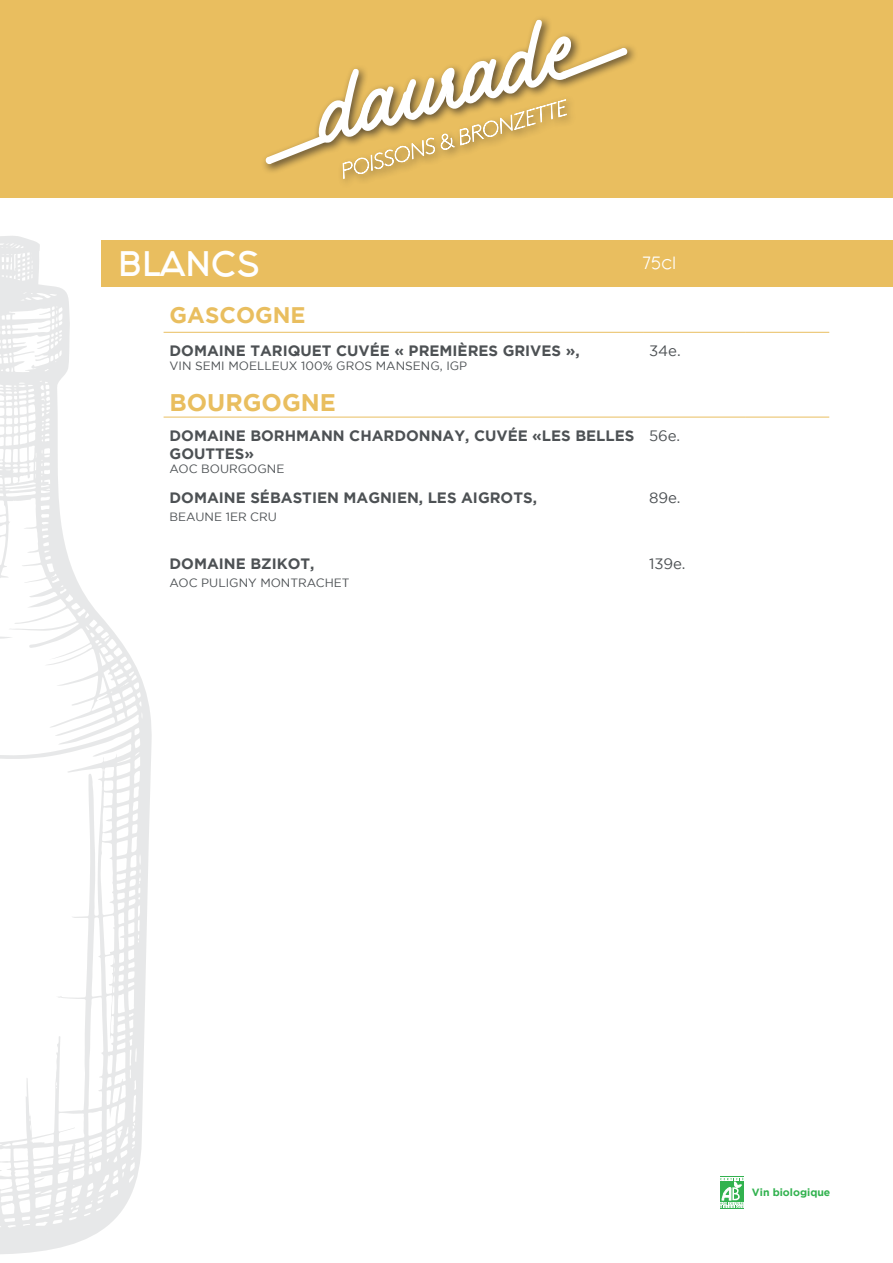
<style>
.page{position:relative;width:893px;height:1263px;background:#fff}
.page>*{position:absolute;margin:0;border:0;box-sizing:border-box;transform-origin:0 0}
.t1{font:30px "Fashion Fetish Bold";color:#fff}
.t2{font:700 24px "Gotham";color:#e9be5f}
.t3{font:700 22.5px "Gotham";color:#e9be5f}
.t4{font:700 15px/18px "Gotham";color:#4d5154}
.t5{font:15px "Gotham";color:#4d5154}
.t6{font:15px "Fashion Fetish";color:#fff}
.t7{font:12px "Gotham";color:#4d5154}
.t8{font:700 10.5px "Gotham";color:#32b24f}
</style>
<div class="page">
<div style="left:0;top:0;width:893px;height:198px;background:#e9be5f"></div>
<svg style="left:265px;top:20px;width:363px;height:159px"></svg>
<svg style="left:0;top:236px;width:152px;height:1018px"></svg>
<svg style="left:720px;top:1176px;width:23px;height:33px"></svg>
<div style="left:101px;top:240px;width:792px;height:46px;background:#e9be5f"></div>
<hr style="left:164px;top:417px;width:479px;height:1px;background:#e9be5f">
<hr style="left:643px;top:417px;width:102px;height:1px;background:#e9be5f">
<hr style="left:745px;top:417px;width:84px;height:1px;background:#e9be5f">
<hr style="left:164px;top:332px;width:479px;height:1px;background:#e9be5f">
<hr style="left:643px;top:332px;width:102px;height:1px;background:#e9be5f">
<hr style="left:745px;top:332px;width:84px;height:1px;background:#e9be5f">
<p class="t1" style="left:118px;top:239px;width:143px">BLANCS</p>
<p class="t3" style="left:170px;top:302px;width:138px">GASCOGNE</p>
<p class="t4" style="left:170px;top:341px;width:412px">DOMAINE TARIQUET CUVÉE « PREMIÈRES GRIVES »,</p>
<p class="t7" style="left:170px;top:359px;width:299px">VIN SEMI MOELLEUX 100% GROS MANSENG, IGP</p>
<p class="t2" style="left:170px;top:389px;width:168px">BOURGOGNE</p>
<p class="t4" style="left:170px;top:426px;width:466px">DOMAINE BORHMANN CHARDONNAY, CUVÉE «LES BELLES<br>GOUTTES»</p>
<p class="t7" style="left:170px;top:462px;width:116px">AOC BOURGOGNE</p>
<p class="t4" style="left:170px;top:488px;width:369px">DOMAINE SÉBASTIEN MAGNIEN, LES AIGROTS,</p>
<p class="t7" style="left:170px;top:510px;width:109px">BEAUNE 1ER CRU</p>
<p class="t6" style="left:643px;top:251px;width:35px">75cl</p>
<p class="t5" style="left:649px;top:342px;width:33px">34e.</p>
<p class="t5" style="left:649px;top:427px;width:33px">56e.</p>
<p class="t5" style="left:649px;top:489px;width:33px">89e.</p>
<p class="t4" style="left:170px;top:554px;width:146px">DOMAINE BZIKOT,</p>
<p class="t7" style="left:170px;top:576px;width:182px">AOC PULIGNY MONTRACHET</p>
<p class="t5" style="left:649px;top:555px;width:38px">139e.</p>
<p class="t8" style="left:752px;top:1187px;width:80px">Vin biologique</p>
</div>
